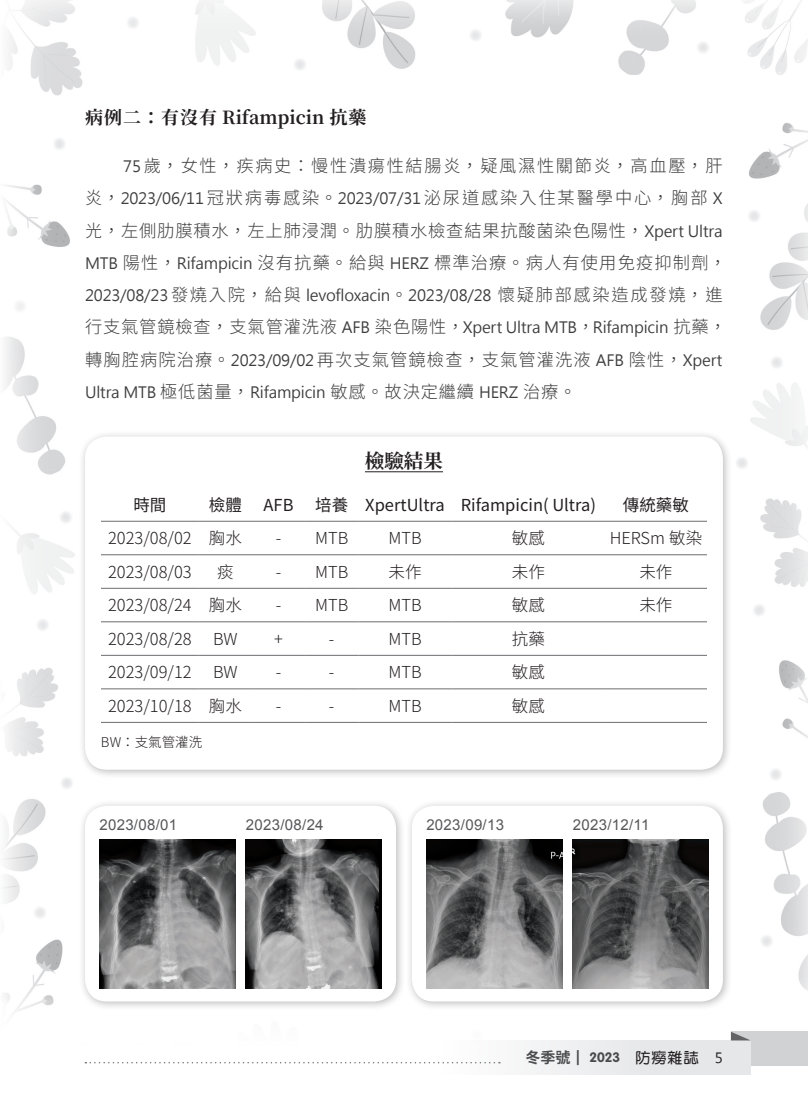
<style>
.page{position:relative;width:808px;height:1106px;background:#fff}
.page>*{position:absolute;margin:0;border:0;box-sizing:border-box;transform-origin:0 0}
.t1{font:19.5px "Gen Yo Min TW Bold TTF";color:#231f20}
.t2{font:18px "Gen Yo Min TW Bold TTF";color:#231f20}
.t3{font:300 17.25px/32.2px "Source Han Sans TC";letter-spacing:.065em;color:#3e3e3f}
.t4{font:300 16.5px "Source Han Sans TC";color:#231f20}
.t5{font:16.5px "Source Han Sans TC";color:#231f20}
.t6{font:15.45px/32.2px "Microsoft Jheng Hei";letter-spacing:-.01em;color:#3e3e3f}
.t7{font:15px "Arial";letter-spacing:.02em;color:#57585a}
.t8{font:700 13.5px "VAG Rounded Std";color:#4b4c4d}
.t9{font:300 13.5px "Source Han Sans TC";color:#231f20}
.s1{font-family:"Microsoft Jheng Hei";font-weight:400;font-size:15.45px}
.s2{font-family:"Source Han Sans TC";font-weight:300;font-size:17.25px}
.s3{font-family:"Source Han Sans TC";font-size:15px}
.s4{font-family:"DF Yuan Std W8";font-weight:400;font-size:15px}
.s5{font-family:"DF Yuan Std W7";font-weight:400;font-size:15px;color:#231f20}
.s6{font-family:"Khmer UI";font-weight:400;font-size:15px;color:#231f20}
</style>
<div class="page">
<img style="left:3px;top:0;width:805px;height:1075px">
<div style="left:78px;top:430px;width:655px;height:349px;background:#231f20;opacity:.3"></div>
<div style="left:85px;top:436px;width:638px;height:333px;background:#fff;border-radius:22px"></div>
<hr style="left:365px;top:471px;width:78px;height:1px;background:#231f20">
<hr style="left:101px;top:521px;width:98px;height:1px;background:#6c6d70">
<hr style="left:199px;top:521px;width:53px;height:1px;background:#6c6d70">
<hr style="left:252px;top:521px;width:53px;height:1px;background:#6c6d70">
<hr style="left:305px;top:521px;width:53px;height:1px;background:#6c6d70">
<hr style="left:358px;top:521px;width:94px;height:1px;background:#6c6d70">
<hr style="left:452px;top:521px;width:153px;height:1px;background:#6c6d70">
<hr style="left:605px;top:521px;width:102px;height:1px;background:#6c6d70">
<hr style="left:101px;top:554px;width:98px;height:1px;background:#6c6d70">
<hr style="left:199px;top:554px;width:53px;height:1px;background:#6c6d70">
<hr style="left:252px;top:554px;width:53px;height:1px;background:#6c6d70">
<hr style="left:305px;top:554px;width:53px;height:1px;background:#6c6d70">
<hr style="left:358px;top:554px;width:94px;height:1px;background:#6c6d70">
<hr style="left:452px;top:554px;width:153px;height:1px;background:#6c6d70">
<hr style="left:605px;top:554px;width:102px;height:1px;background:#6c6d70">
<hr style="left:101px;top:588px;width:98px;height:1px;background:#6c6d70">
<hr style="left:199px;top:588px;width:53px;height:1px;background:#6c6d70">
<hr style="left:252px;top:588px;width:53px;height:1px;background:#6c6d70">
<hr style="left:305px;top:588px;width:53px;height:1px;background:#6c6d70">
<hr style="left:358px;top:588px;width:94px;height:1px;background:#6c6d70">
<hr style="left:452px;top:588px;width:153px;height:1px;background:#6c6d70">
<hr style="left:605px;top:588px;width:102px;height:1px;background:#6c6d70">
<hr style="left:101px;top:621px;width:98px;height:1px;background:#6c6d70">
<hr style="left:199px;top:621px;width:53px;height:1px;background:#6c6d70">
<hr style="left:252px;top:621px;width:53px;height:1px;background:#6c6d70">
<hr style="left:305px;top:621px;width:53px;height:1px;background:#6c6d70">
<hr style="left:358px;top:621px;width:94px;height:1px;background:#6c6d70">
<hr style="left:452px;top:621px;width:153px;height:1px;background:#6c6d70">
<hr style="left:605px;top:621px;width:102px;height:1px;background:#6c6d70">
<hr style="left:101px;top:655px;width:98px;height:1px;background:#6c6d70">
<hr style="left:199px;top:655px;width:53px;height:1px;background:#6c6d70">
<hr style="left:252px;top:655px;width:53px;height:1px;background:#6c6d70">
<hr style="left:305px;top:655px;width:53px;height:1px;background:#6c6d70">
<hr style="left:358px;top:655px;width:94px;height:1px;background:#6c6d70">
<hr style="left:452px;top:655px;width:153px;height:1px;background:#6c6d70">
<hr style="left:605px;top:655px;width:102px;height:1px;background:#6c6d70">
<hr style="left:101px;top:688px;width:98px;height:1px;background:#6c6d70">
<hr style="left:199px;top:688px;width:53px;height:1px;background:#6c6d70">
<hr style="left:252px;top:688px;width:53px;height:1px;background:#6c6d70">
<hr style="left:305px;top:688px;width:53px;height:1px;background:#6c6d70">
<hr style="left:358px;top:688px;width:94px;height:1px;background:#6c6d70">
<hr style="left:452px;top:688px;width:153px;height:1px;background:#6c6d70">
<hr style="left:605px;top:688px;width:102px;height:1px;background:#6c6d70">
<hr style="left:101px;top:722px;width:98px;height:1px;background:#6c6d70">
<hr style="left:199px;top:722px;width:53px;height:1px;background:#6c6d70">
<hr style="left:252px;top:722px;width:53px;height:1px;background:#6c6d70">
<hr style="left:305px;top:722px;width:53px;height:1px;background:#6c6d70">
<hr style="left:358px;top:722px;width:94px;height:1px;background:#6c6d70">
<hr style="left:452px;top:722px;width:153px;height:1px;background:#6c6d70">
<hr style="left:605px;top:722px;width:102px;height:1px;background:#6c6d70">
<div style="left:78px;top:799px;width:328px;height:212px;background:#231f20;opacity:.3"></div>
<div style="left:85px;top:805px;width:311px;height:196px;background:#fff;border-radius:22px"></div>
<img style="left:99px;top:839px;width:136px;height:149px">
<img style="left:246px;top:839px;width:136px;height:149px">
<div style="left:405px;top:799px;width:327px;height:212px;background:#231f20;opacity:.3"></div>
<div style="left:412px;top:805px;width:311px;height:196px;background:#fff;border-radius:22px"></div>
<img style="left:426px;top:839px;width:136px;height:149px">
<img style="left:573px;top:839px;width:135px;height:149px">
<div style="left:731px;top:1031px;width:77px;height:34px;background:#d1d2d4"></div>
<div style="left:444px;top:1040px;width:307px;height:34px;background:linear-gradient(to right,#fcfcfc,#e1e2e4)"></div>
<svg style="left:731px;top:1032px;width:19px;height:8px"></svg>
<svg style="left:85px;top:1061px;width:415px;height:2px"></svg>
<p class="t2" style="left:85px;top:107px;width:283px">病例二：有沒有 Rifampicin 抗藥</p>
<p class="t3" style="left:85px;top:150px;width:643px;text-indent:38px"><span class="s1">75</span>歲，女性，疾病史：慢性潰瘍性結腸炎，疑風濕性關節炎，高血壓，肝炎，<span class="s1">2023/06/11</span>冠狀病毒感染。<span class="s1">2023/07/31</span>泌尿道感染入住某醫學中心，胸部 <span class="s1">X</span>光，左側肋膜積水，左上肺浸潤。肋膜積水檢查結果抗酸菌染色陽性，<span class="s1">Xpert Ultra MTB</span> 陽性，<span class="s1">Rifampicin</span> 沒有抗藥。給與 <span class="s1">HERZ</span> 標準治療。病人有使用免疫抑制劑，</p>
<p class="t6" style="left:85px;top:279px;width:643px">2023/08/23 <span class="s2">發燒入院，給與</span> levofloxacin<span class="s2">。</span>2023/08/28 <span class="s2">懷疑肺部感染造成發燒，進行支氣管鏡檢查，支氣管灌洗液</span> AFB <span class="s2">染色陽性，</span>Xpert Ultra MTB<span class="s2">，</span>Rifampicin <span class="s2">抗藥，</span></p>
<p class="t3" style="left:85px;top:343px;width:639px">轉胸腔病院治療。<span class="s1">2023/09/02</span>再次支氣管鏡檢查，支氣管灌洗液 <span class="s1">AFB</span> 陰性，<span class="s1">Xpert</span></p>
<p class="t6" style="left:85px;top:376px;width:493px">Ultra MTB <span class="s2">極低菌量，</span>Rifampicin <span class="s2">敏感。故決定繼續</span> HERZ <span class="s2">治療。</span></p>
<p class="t1" style="left:365px;top:450px;width:80px">檢驗結果</p>
<p class="t5" style="left:133px;top:495px;width:34px">時間</p>
<p class="t5" style="left:209px;top:495px;width:34px">檢體</p>
<p class="t5" style="left:264px;top:495px;width:31px">AFB</p>
<p class="t5" style="left:315px;top:495px;width:282px">培養 XpertUltra Rifampicin( Ultra)</p>
<p class="t5" style="left:623px;top:495px;width:67px">傳統藥敏</p>
<p class="t4" style="left:108px;top:529px;width:135px">2023/08/02 胸水</p>
<p class="t4" style="left:276px;top:529px;width:74px">- MTB</p>
<p class="t4" style="left:388px;top:529px;width:35px">MTB</p>
<p class="t4" style="left:512px;top:529px;width:34px">敏感</p>
<p class="t4" style="left:610px;top:529px;width:94px">HERSm 敏染</p>
<p class="t4" style="left:108px;top:562px;width:85px">2023/08/03</p>
<p class="t4" style="left:217px;top:562px;width:18px">痰</p>
<p class="t4" style="left:276px;top:562px;width:74px">- MTB</p>
<p class="t4" style="left:388px;top:562px;width:34px">未作</p>
<p class="t4" style="left:512px;top:562px;width:34px">未作</p>
<p class="t4" style="left:639px;top:562px;width:34px">未作</p>
<p class="t4" style="left:108px;top:596px;width:135px">2023/08/24 胸水</p>
<p class="t4" style="left:276px;top:596px;width:74px">- MTB</p>
<p class="t4" style="left:388px;top:596px;width:35px">MTB</p>
<p class="t4" style="left:512px;top:596px;width:34px">敏感</p>
<p class="t4" style="left:639px;top:596px;width:34px">未作</p>
<p class="t4" style="left:108px;top:629px;width:85px">2023/08/28</p>
<p class="t4" style="left:213px;top:629px;width:26px">BW</p>
<p class="t4" style="left:274px;top:629px;width:10px">+</p>
<p class="t4" style="left:329px;top:629px;width:7px">-</p>
<p class="t4" style="left:388px;top:629px;width:35px">MTB</p>
<p class="t4" style="left:512px;top:629px;width:34px">抗藥</p>
<p class="t4" style="left:108px;top:663px;width:85px">2023/09/12</p>
<p class="t4" style="left:213px;top:663px;width:26px">BW</p>
<p class="t4" style="left:276px;top:663px;width:7px">-</p>
<p class="t4" style="left:329px;top:663px;width:7px">-</p>
<p class="t4" style="left:388px;top:663px;width:35px">MTB</p>
<p class="t4" style="left:512px;top:663px;width:34px">敏感</p>
<p class="t4" style="left:108px;top:696px;width:135px">2023/10/18 胸水</p>
<p class="t4" style="left:276px;top:696px;width:7px">-</p>
<p class="t4" style="left:329px;top:696px;width:7px">-</p>
<p class="t4" style="left:388px;top:696px;width:35px">MTB</p>
<p class="t4" style="left:512px;top:696px;width:34px">敏感</p>
<p class="t9" style="left:101px;top:734px;width:103px">BW：支氣管灌洗</p>
<p class="t7" style="left:99px;top:815px;width:79px">2023/08/01</p>
<p class="t7" style="left:246px;top:815px;width:79px">2023/08/24</p>
<p class="t7" style="left:426px;top:815px;width:79px">2023/09/13</p>
<p class="t7" style="left:573px;top:815px;width:78px">2023/12/11</p>
<p class="t8" style="left:526px;top:1049px;width:199px"><span class="s3">冬季號</span><span class="s4">｜</span> 2023 <span class="s5">防癆雜誌</span> <span class="s6">5</span></p>
</div>
